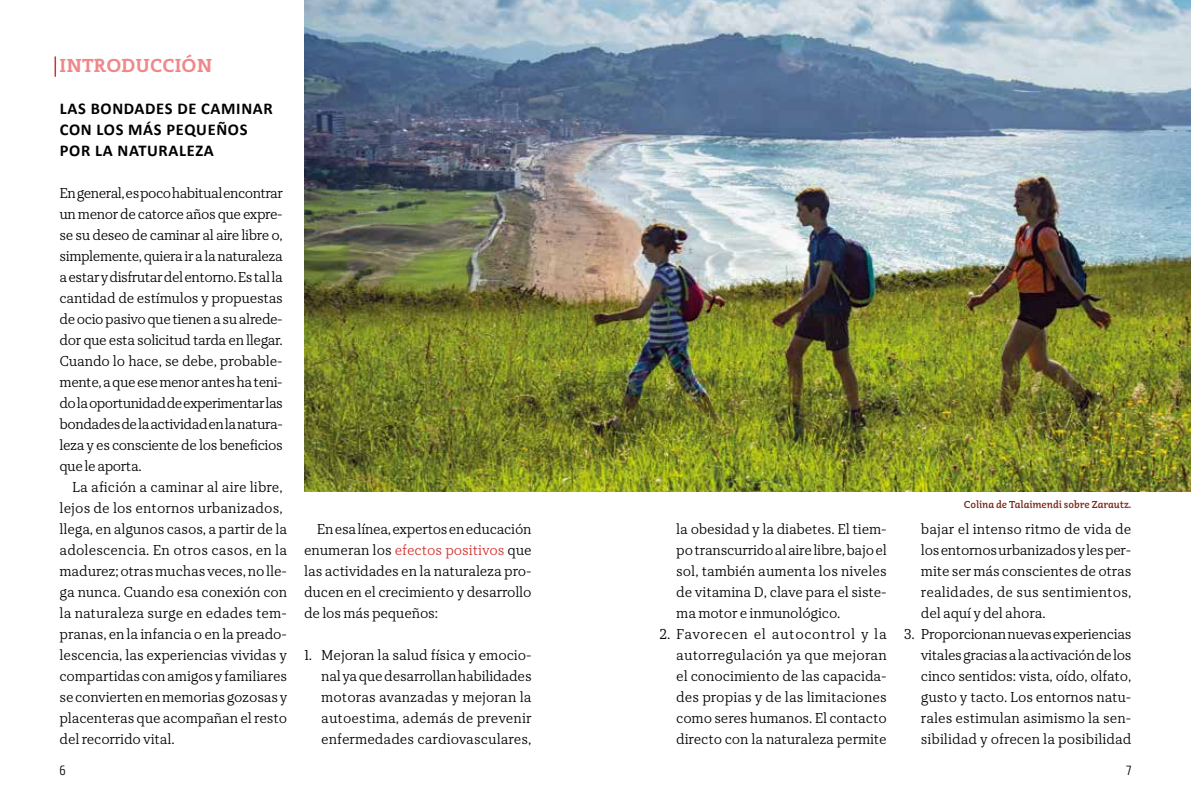
<style>
.page{position:relative;width:1191px;height:808px;background:#fff}
.page>*{position:absolute;margin:0;border:0;box-sizing:border-box;transform-origin:0 0}
.t1{font:600 19.5px "Adagio Slab Script";letter-spacing:.01em;color:#f0878b}
.t2{font:700 16.5px/21px "Calibri";letter-spacing:.04em;color:#000}
.t3{font:300 14.25px/21px "TT Tricks";letter-spacing:-.01em;color:#000;text-align:justify}
.t4{font:300 condensed 13.5px "Exo 2";color:#000}
.t5{font:500 10.5px "Adagio Slab Script";letter-spacing:-.005em;color:#762018}
.s1{color:#d3312d}
</style>
<div class="page">
<svg style="left:55px;top:56px;width:1px;height:21px"></svg>
<img style="left:304px;top:0;width:887px;height:491px">
<h1 class="t1" style="left:60px;top:53px;width:154px">INTRODUCCIÓN</h1>
<p class="t2" style="left:60px;top:97px;width:214px">LAS BONDADES DE CAMINAR<br>CON LOS MÁS PEQUEÑOS<br>POR LA NATURALEZA</p>
<p class="t3" style="left:60px;top:183px;width:225px">En general, es poco habitual encontrar un menor de catorce años que expre&shy;se su deseo de caminar al aire libre o, simplemente, quiera ir a la naturaleza a estar y disfrutar del entorno. Es tal la cantidad de estímulos y propuestas de ocio pasivo que tienen a su alrede&shy;dor que esta solicitud tarda en llegar.<br>Cuando lo hace, se debe, probable&shy;mente, a que ese menor antes ha teni&shy;do la oportunidad de experimentar las bondades de la actividad en la natura&shy;leza y es consciente de los beneficios que le aporta.</p>
<p class="t3" style="left:60px;top:477px;width:229px;text-align:left;text-indent:13px">La afición a caminar al aire libre, lejos de los entornos urbanizados, llega, en algunos casos, a partir de la adolescencia. En otros casos, en la madurez; otras muchas veces, no lle&shy;ga nunca. Cuando esa conexión con la naturaleza surge en edades tem&shy;pranas, en la infancia o en la preado&shy;lescencia, las experiencias vividas y compartidas con amigos y familiares se convierten en memorias gozosas y placenteras que acompañan el resto del recorrido vital.</p>
<p class="t3" style="left:304px;top:519px;width:229px;text-indent:13px">En esa línea, expertos en educación enumeran los <span class="s1">efectos positivos</span> que las actividades en la naturaleza pro&shy;ducen en el crecimiento y desarrollo de los más pequeños:</p>
<p class="t3" style="left:321px;top:645px;width:212px;text-indent:-17px">1. Mejoran la salud física y emocio&shy;nal ya que desarrollan habilidades motoras avanzadas y mejoran la autoestima, además de prevenir enfermedades cardiovasculares,</p>
<p class="t3" style="left:676px;top:519px;width:212px">la obesidad y la diabetes. El tiem&shy;po transcurrido al aire libre, bajo el sol, también aumenta los niveles de vitamina D, clave para el siste&shy;ma motor e inmunológico.</p>
<p class="t3" style="left:676px;top:624px;width:212px;text-indent:-17px">2. Favorecen el autocontrol y la autorregulación ya que mejoran el conocimiento de las capacida&shy;des propias y de las limitaciones como seres humanos. El contacto directo con la naturaleza permite</p>
<p class="t5" style="left:963px;top:498px;width:169px">Colina de Talaimendi sobre Zarautz.</p>
<p class="t3" style="left:921px;top:519px;width:212px">bajar el intenso ritmo de vida de los entornos urbanizados y les per&shy;mite ser más conscientes de otras realidades, de sus sentimientos, del aquí y del ahora.</p>
<p class="t3" style="left:921px;top:624px;width:212px;text-indent:-17px">3. Proporcionan nuevas experiencias vitales gracias a la activación de los cinco sentidos: vista, oído, olfato, gusto y tacto. Los entornos natu&shy;rales estimulan asimismo la sen&shy;sibilidad y ofrecen la posibilidad</p>
<p class="t4" style="left:60px;top:762px;width:8px">6</p>
<p class="t4" style="left:1126px;top:762px;width:7px">7</p>
</div>
